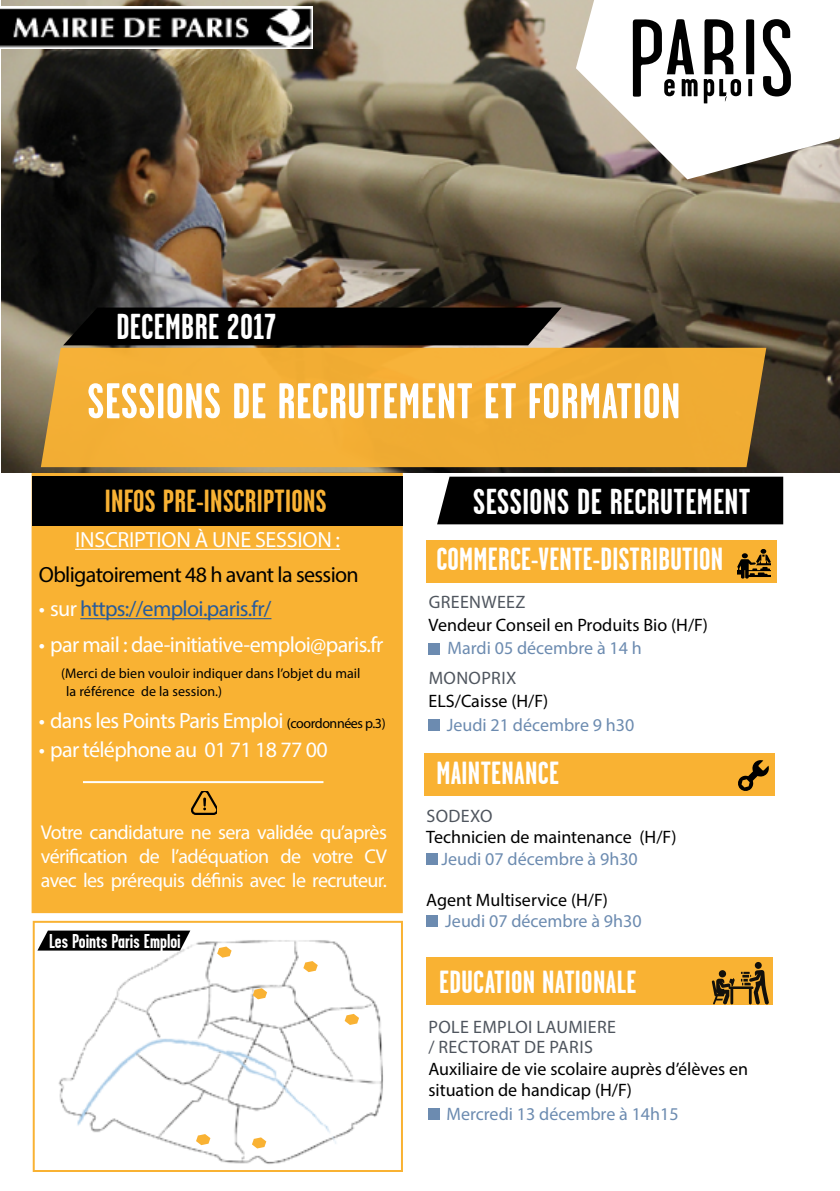
<style>
.page{position:relative;width:840px;height:1191px;background:#fff}
.page>*{position:absolute;margin:0;border:0;box-sizing:border-box;transform-origin:0 0}
.t1{font:700 50px "Garage Gothic";letter-spacing:.01em;color:#fff}
.t2{font:700 36px "Garage Gothic";letter-spacing:.01em;color:#fff}
.t3{font:700 32px "Garage Gothic";letter-spacing:.01em;color:#fff}
.t4{font:700 32px "Garage Gothic";letter-spacing:.01em;color:#f9b234}
.t5{font:22px "Myriad Pro";letter-spacing:-.03em;color:#fff}
.t6{font:22px "Myriad Pro";letter-spacing:-.03em;color:#000}
.t7{font:22px "Myriad Pro";letter-spacing:-.03em;color:#275b9b}
.t8{font:22px "Myriad Pro";letter-spacing:-.01em;color:#fff}
.t9{font:20px/24px "Myriad Pro";letter-spacing:-.03em;color:#fff;text-align:justify}
.t10{font:700 20px "Garage Gothic";color:#fff}
.t11{font:18px/21.6px "Myriad Pro";color:#000}
.t12{font:18px "Myriad Pro";color:#6c8bb0}
.t13{font:18px/20px "Myriad Pro";letter-spacing:.02em;color:#4f555e}
.t14{font:14px/18px "Myriad Pro";letter-spacing:.005em;color:#000}
.s1{color:#fff}
.s2{font-size:14px;color:#000}
</style>
<div class="page">
<img style="left:2px;top:0;width:837px;height:472px">
<div style="left:32px;top:472px;width:370px;height:441px;background:#f9b233"></div>
<svg style="left:63px;top:307px;width:498px;height:38px;background:#080807"></svg>
<hr style="left:75px;top:549px;width:265px;height:1px;background:#fff">
<hr style="left:80px;top:618px;width:191px;height:1px;background:#275b9b">
<hr style="left:83px;top:781px;width:240px;height:2px;background:#fff">
<div style="left:437px;top:476px;width:345px;height:48px;background:#000"></div>
<div style="left:33px;top:476px;width:370px;height:50px;background:#000"></div>
<div style="left:426px;top:540px;width:350px;height:43px;background:#f9b233"></div>
<div style="left:41px;top:348px;width:724px;height:119px;background:#f1ad33"></div>
<div style="left:428px;top:643px;width:11px;height:11px;background:#6c8bb0"></div>
<img style="left:47px;top:940px;width:336px;height:224px">
<svg style="left:217px;top:946px;width:14px;height:11px"></svg>
<svg style="left:303px;top:961px;width:14px;height:11px"></svg>
<svg style="left:252px;top:988px;width:15px;height:11px"></svg>
<svg style="left:344px;top:1014px;width:15px;height:11px"></svg>
<svg style="left:196px;top:1134px;width:14px;height:11px"></svg>
<svg style="left:252px;top:1137px;width:14px;height:11px"></svg>
<div style="left:33px;top:920px;width:370px;height:252px;border:2px solid #fff"></div>
<svg style="left:37px;top:930px;width:153px;height:20px;background:#181818"></svg>
<img style="left:0;top:6px;width:312px;height:42px">
<svg style="left:191px;top:791px;width:26px;height:24px"></svg>
<svg style="left:737px;top:549px;width:33px;height:29px"></svg>
<div style="left:428px;top:719px;width:11px;height:12px;background:#6c8bb0"></div>
<div style="left:426px;top:957px;width:346px;height:47px;background:#f9b233"></div>
<div style="left:428px;top:1108px;width:11px;height:12px;background:#6c8bb0"></div>
<div style="left:754px;top:962px;width:7px;height:7px;background:#12100b;border-radius:50%"></div>
<svg style="left:711px;top:970px;width:57px;height:34px"></svg>
<div style="left:424px;top:754px;width:350px;height:42px;background:#f9b233"></div>
<div style="left:426px;top:853px;width:11px;height:11px;background:#6c8bb0"></div>
<div style="left:426px;top:915px;width:11px;height:12px;background:#6c8bb0"></div>
<svg style="left:738px;top:760px;width:30px;height:31px"></svg>
<svg style="left:575px;top:0;width:264px;height:179px"></svg>
<svg style="left:762px;top:19px;width:28px;height:77px"></svg>
<svg style="left:632px;top:19px;width:65px;height:78px"></svg>
<svg style="left:703px;top:19px;width:50px;height:84px"></svg>
<h2 class="t2" style="left:116px;top:307px;width:161px">DECEMBRE 2017</h2>
<h1 class="t1" style="left:87px;top:374px;width:594px">SESSIONS DE RECRUTEMENT ET FORMATION</h1>
<h3 class="t4" style="left:105px;top:483px;width:223px">INFOS PRE-INSCRIPTIONS</h3>
<h2 class="t2" style="left:473px;top:482px;width:279px">SESSIONS DE RECRUTEMENT</h2>
<h3 class="t3" style="left:436px;top:542px;width:288px">COMMERCE-VENTE-DISTRIBUTION</h3>
<p class="t8" style="left:75px;top:526px;width:266px">INSCRIPTION À UNE SESSION :</p>
<p class="t6" style="left:39px;top:561px;width:321px">Obligatoirement 48 h avant la session</p>
<p class="t7" style="left:39px;top:595px;width:234px"><span class="s1">• sur</span> https://emploi.paris.fr/</p>
<p class="t5" style="left:39px;top:631px;width:346px">• par mail : dae-initiative-emploi@paris.fr</p>
<p class="t14" style="left:66px;top:664px;width:296px;text-indent:-5px">(Merci de bien vouloir indiquer dans l’objet du mail la référence de la session.)</p>
<p class="t5" style="left:39px;top:706px;width:348px">• dans les Points Paris Emploi <span class="s2">(coordonnées p.3)</span></p>
<p class="t5" style="left:39px;top:736px;width:290px">• par téléphone au 01 71 18 77 00</p>
<p class="t13" style="left:428px;top:591px;width:98px">GREENWEEZ</p>
<p class="t11" style="left:428px;top:614px;width:281px">Vendeur Conseil en Produits Bio (H/F)</p>
<p class="t12" style="left:447px;top:637px;width:196px">Mardi 05 décembre à 14 h</p>
<p class="t13" style="left:428px;top:667px;width:89px">MONOPRIX</p>
<p class="t11" style="left:428px;top:690px;width:121px">ELS/Caisse (H/F)</p>
<p class="t12" style="left:446px;top:713px;width:189px">Jeudi 21 décembre 9 h30</p>
<h3 class="t3" style="left:436px;top:755px;width:124px">MAINTENANCE</h3>
<p class="t13" style="left:426px;top:805px;width:68px">SODEXO</p>
<p class="t11" style="left:426px;top:826px;width:251px">Technicien de maintenance (H/F)</p>
<p class="t12" style="left:441px;top:847px;width:198px">Jeudi 07 décembre à 9h30</p>
<p class="t11" style="left:426px;top:888px;width:183px">Agent Multiservice (H/F)</p>
<p class="t12" style="left:445px;top:910px;width:198px">Jeudi 07 décembre à 9h30</p>
<p class="t9" style="left:41px;top:820px;width:347px">Votre candidature ne sera validée qu’après vérification de l’adéquation de votre CV avec les prérequis définis avec le recruteur.</p>
<p class="t10" style="left:49px;top:930px;width:133px">Les Points Paris Emploi</p>
<h3 class="t3" style="left:439px;top:965px;width:199px">EDUCATION NATIONALE</h3>
<p class="t13" style="left:428px;top:1016px;width:189px">POLE EMPLOI LAUMIERE / RECTORAT DE PARIS</p>
<p class="t11" style="left:428px;top:1057px;width:321px">Auxiliaire de vie scolaire auprès d’élèves en situation de handicap (H/F)</p>
<p class="t12" style="left:446px;top:1103px;width:233px">Mercredi 13 décembre à 14h15</p>
</div>
